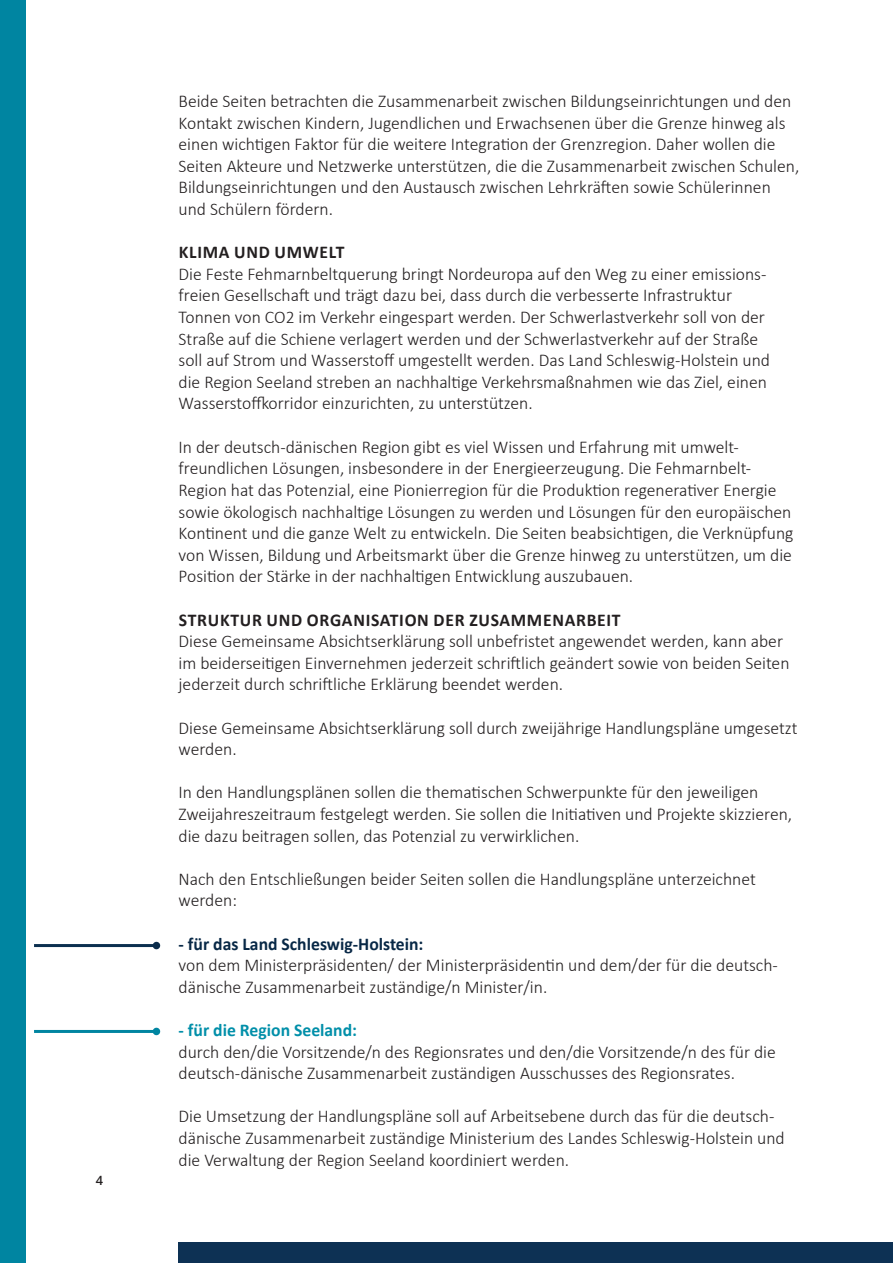
<style>
.page{position:relative;width:893px;height:1263px;background:#fff}
.page>*{position:absolute;margin:0;border:0;box-sizing:border-box;transform-origin:0 0}
.Abschnittstitel_Seit{font:300 18px/21.6px "Calibri";color:#231f20}
.Abschnittstitel_Seit-2{font:700 18px "Calibri";letter-spacing:.04em;color:#231f20}
.Abschnittstitel_Seit-3{font:700 18px "Calibri";color:#082846}
.Abschnittstitel_Seit-4{font:700 18px "Calibri";color:#008fa9}
.t1{font:600 12.75px "Open Sans";color:#231f20}
</style>
<div class="page">
<div style="left:0;top:0;width:26px;height:1263px;background:#0085a1"></div>
<div style="left:179px;top:1243px;width:714px;height:20px;background:#0d3154"></div>
<hr style="left:34px;top:944px;width:122px;height:3px;background:#0b2f4f">
<div style="left:153px;top:942px;width:7px;height:7px;background:#0b2c4b;border-radius:50%"></div>
<hr style="left:34px;top:1030px;width:122px;height:3px;background:#0085a1">
<div style="left:153px;top:1028px;width:7px;height:7px;background:#0085a1;border-radius:50%"></div>
<p class="t1" style="left:96px;top:1171px;width:9px">4</p>
<p class="Abschnittstitel_Seit" style="left:179px;top:90px;width:622px">Beide Seiten betrachten die Zusammenarbeit zwischen Bildungseinrichtungen und den Kontakt zwischen Kindern, Jugendlichen und Erwachsenen über die Grenze hinweg als einen wichtigen Faktor für die weitere Integration der Grenzregion. Daher wollen die Seiten Akteure und Netzwerke unterstützen, die die Zusammenarbeit zwischen Schulen, Bildungseinrichtungen und den Austausch zwischen Lehrkräften sowie Schülerinnen und Schülern fördern.</p>
<p class="Abschnittstitel_Seit-2" style="left:179px;top:240px;width:167px">KLIMA UND UMWELT</p>
<p class="Abschnittstitel_Seit" style="left:179px;top:263px;width:593px">Die Feste Fehmarnbeltquerung bringt Nordeuropa auf den Weg zu einer emissions&shy;freien Gesellschaft und trägt dazu bei, dass durch die verbesserte Infrastruktur Tonnen von CO2 im Verkehr eingespart werden. Der Schwerlastverkehr soll von der Straße auf die Schiene verlagert werden und der Schwerlastverkehr auf der Straße soll auf Strom und Wasserstoff umgestellt werden. Das Land Schleswig-Holstein und die Region Seeland streben an nachhaltige Verkehrsmaßnahmen wie das Ziel, einen Wasserstoffkorridor einzurichten, zu unterstützen.</p>
<p class="Abschnittstitel_Seit" style="left:179px;top:436px;width:616px">In der deutsch-dänischen Region gibt es viel Wissen und Erfahrung mit umwelt&shy;freundlichen Lösungen, insbesondere in der Energieerzeugung. Die Fehmarnbelt-Region hat das Potenzial, eine Pionierregion für die Produktion regenerativer Energie sowie ökologisch nachhaltige Lösungen zu werden und Lösungen für den europäischen Kontinent und die ganze Welt zu entwickeln. Die Seiten beabsichtigen, die Verknüpfung von Wissen, Bildung und Arbeitsmarkt über die Grenze hinweg zu unterstützen, um die Position der Stärke in der nachhaltigen Entwicklung auszubauen.</p>
<p class="Abschnittstitel_Seit-2" style="left:179px;top:607px;width:443px">STRUKTUR UND ORGANISATION DER ZUSAMMENARBEIT</p>
<p class="Abschnittstitel_Seit" style="left:179px;top:630px;width:612px">Diese Gemeinsame Absichtserklärung soll unbefristet angewendet werden, kann aber im beiderseitigen Einvernehmen jederzeit schriftlich geändert sowie von beiden Seiten jederzeit durch schriftliche Erklärung beendet werden.</p>
<p class="Abschnittstitel_Seit" style="left:179px;top:716px;width:621px">Diese Gemeinsame Absichtserklärung soll durch zweijährige Handlungspläne umgesetzt werden.</p>
<p class="Abschnittstitel_Seit" style="left:179px;top:781px;width:615px">In den Handlungsplänen sollen die thematischen Schwerpunkte für den jeweiligen<br>Zweijahreszeitraum festgelegt werden. Sie sollen die Initiativen und Projekte skizzieren, die dazu beitragen sollen, das Potenzial zu verwirklichen.</p>
<p class="Abschnittstitel_Seit" style="left:179px;top:868px;width:579px">Nach den Entschließungen beider Seiten sollen die Handlungspläne unterzeichnet werden:</p>
<p class="Abschnittstitel_Seit-3" style="left:179px;top:931px;width:246px">- für das Land Schleswig-Holstein:</p>
<p class="Abschnittstitel_Seit" style="left:179px;top:954px;width:601px">von dem Ministerpräsidenten/ der Ministerpräsidentin und dem/der für die deutsch&shy;dänische Zusammenarbeit zuständige/n Minister/in.</p>
<p class="Abschnittstitel_Seit-4" style="left:179px;top:1017px;width:180px">- für die Region Seeland:</p>
<p class="Abschnittstitel_Seit" style="left:179px;top:1040px;width:599px">durch den/die Vorsitzende/n des Regionsrates und den/die Vorsitzende/n des für die deutsch-dänische Zusammenarbeit zuständigen Ausschusses des Regionsrates.</p>
<p class="Abschnittstitel_Seit" style="left:179px;top:1105px;width:608px">Die Umsetzung der Handlungspläne soll auf Arbeitsebene durch das für die deutsch&shy;dänische Zusammenarbeit zuständige Ministerium des Landes Schleswig-Holstein und die Verwaltung der Region Seeland koordiniert werden.</p>
</div>
